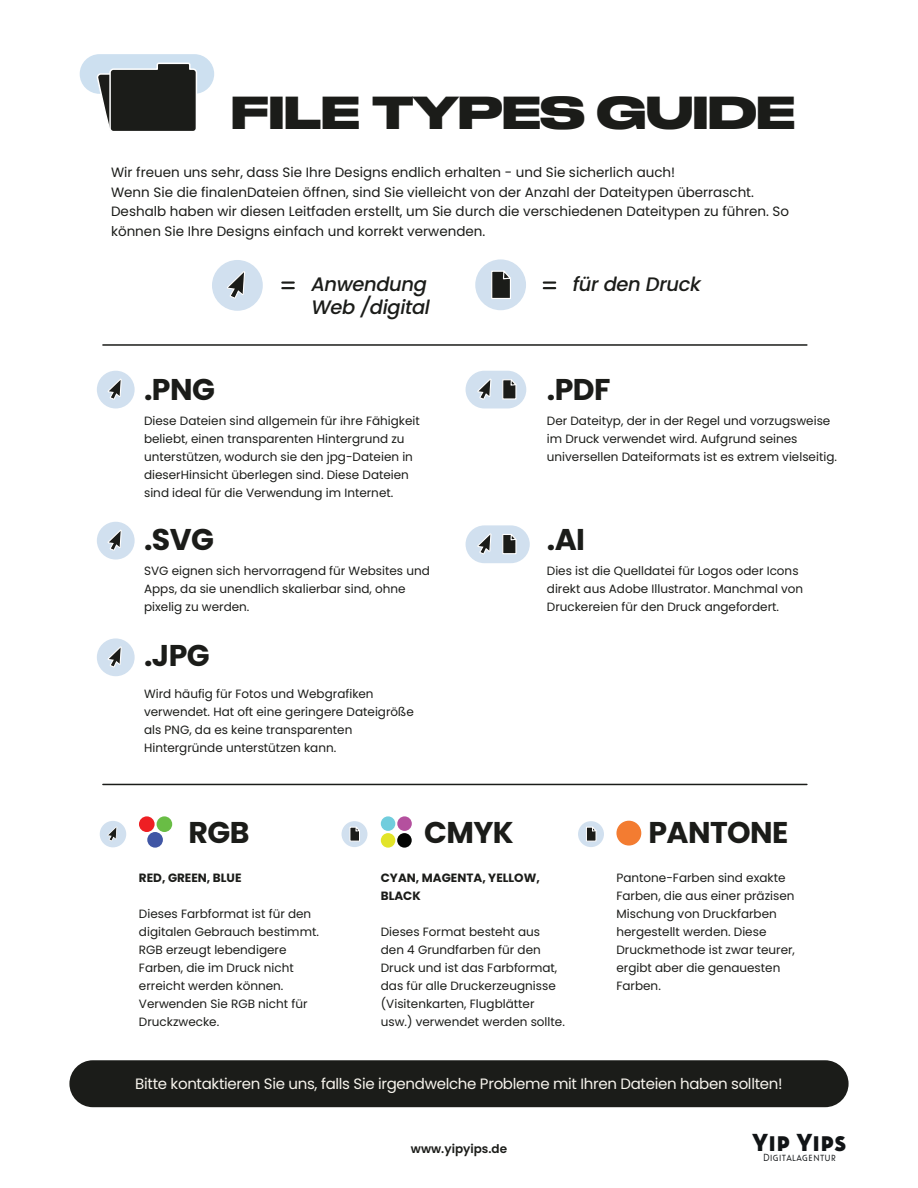
<style>
.page{position:relative;width:918px;height:1188px;background:#fff}
.page>*{position:absolute;margin:0;border:0;box-sizing:border-box;transform-origin:0 0}
.t1{font:700 43.5px "Druk Wide";letter-spacing:-.02em;color:#1b1c19}
.t2{font:700 30px "Poppins";letter-spacing:-.02em;color:#1b1c19}
.t3{font:700 28.05px "Oskar Two";letter-spacing:.02em;color:#111416}
.t4{font:italic 500 19.5px/23.4px "Poppins";letter-spacing:-.02em;color:#1b1c19}
.t5{font:15px "Poppins";letter-spacing:-.02em;color:#f8f5ee}
.t6{font:13.5px/19.5px "Poppins";color:#1b1c19}
.t7{font:12px/18px "Poppins";color:#1b1c19}
.t8{font:700 12px/18px "Poppins";color:#1b1c19}
.t9{font:600 12px "Poppins";color:#1b1c19}
.t10{font:300 11.85px "Oskar One";letter-spacing:.01em;color:#111416}
</style>
<div class="page">
<div style="left:80px;top:54px;width:134px;height:40px;background:#cde0f0;border-radius:20px"></div>
<div style="left:97px;top:371px;width:38px;height:37px;background:#d1e0ef;border-radius:50%"></div>
<div style="left:69px;top:1060px;width:780px;height:47px;background:#1b1c19;border-radius:23px"></div>
<svg style="left:96px;top:62px;width:102px;height:69px;background:#434644"></svg>
<svg style="left:108px;top:379px;width:14px;height:21px"></svg>
<div style="left:212px;top:260px;width:51px;height:51px;background:#d1e0ef;border-radius:50%"></div>
<div style="left:475px;top:259px;width:51px;height:51px;background:#d1e0ef;border-radius:50%"></div>
<svg style="left:227px;top:271px;width:18px;height:28px"></svg>
<div style="left:97px;top:522px;width:38px;height:38px;background:#d1e0ef;border-radius:50%"></div>
<svg style="left:108px;top:530px;width:14px;height:21px"></svg>
<div style="left:97px;top:638px;width:38px;height:38px;background:#d1e0ef;border-radius:50%"></div>
<svg style="left:108px;top:646px;width:14px;height:21px"></svg>
<div style="left:100px;top:821px;width:26px;height:26px;background:#d1e0ef;border-radius:50%"></div>
<svg style="left:107px;top:826px;width:10px;height:15px"></svg>
<svg style="left:282px;top:281px;width:12px;height:8px"></svg>
<svg style="left:544px;top:281px;width:11px;height:8px"></svg>
<svg style="left:491px;top:270px;width:20px;height:29px"></svg>
<div style="left:466px;top:371px;width:60px;height:37px;background:#d1e0ef;border-radius:19px"></div>
<svg style="left:477px;top:379px;width:14px;height:21px"></svg>
<svg style="left:502px;top:379px;width:15px;height:21px"></svg>
<div style="left:466px;top:525px;width:64px;height:38px;background:#d1e0ef;border-radius:19px"></div>
<svg style="left:477px;top:533px;width:14px;height:21px"></svg>
<svg style="left:502px;top:534px;width:15px;height:20px"></svg>
<hr style="left:103px;top:344px;width:704px;height:2px;background:#1b1c19">
<hr style="left:103px;top:784px;width:704px;height:1px;background:#1b1c19">
<div style="left:139px;top:816px;width:16px;height:16px;background:#ee1f23;border-radius:50%"></div>
<div style="left:147px;top:832px;width:16px;height:16px;background:#4056a5;border-radius:50%"></div>
<div style="left:157px;top:816px;width:15px;height:16px;background:#69bd45;border-radius:50%"></div>
<div style="left:397px;top:816px;width:15px;height:15px;background:#b4509e;border-radius:50%"></div>
<div style="left:381px;top:816px;width:14px;height:15px;background:#71cddd;border-radius:50%"></div>
<div style="left:381px;top:833px;width:14px;height:15px;background:#e2e429;border-radius:50%"></div>
<div style="left:397px;top:833px;width:15px;height:15px;background:#040503;border-radius:50%"></div>
<div style="left:616px;top:821px;width:25px;height:25px;background:#f37c31;border-radius:50%"></div>
<div style="left:342px;top:821px;width:25px;height:26px;background:#d1e0ef;border-radius:50%"></div>
<svg style="left:349px;top:826px;width:11px;height:16px"></svg>
<div style="left:578px;top:821px;width:26px;height:26px;background:#d1e0ef;border-radius:50%"></div>
<svg style="left:586px;top:826px;width:11px;height:16px"></svg>
<h1 class="t1" style="left:231px;top:77px;width:566px">FILE TYPES GUIDE</h1>
<p class="t6" style="left:111px;top:163px;width:680px">Wir freuen uns sehr, dass Sie Ihre Designs endlich erhalten - und Sie sicherlich auch!<br>Wenn Sie die finalenDateien öffnen, sind Sie vielleicht von der Anzahl der Dateitypen überrascht.<br>Deshalb haben wir diesen Leitfaden erstellt, um Sie durch die verschiedenen Dateitypen zu führen. So können Sie Ihre Designs einfach und korrekt verwenden.</p>
<h3 class="t4" style="left:311px;top:273px;width:120px">Anwendung<br>Web /digital</h3>
<h3 class="t4" style="left:573px;top:273px;width:130px">für den Druck</h3>
<h2 class="t2" style="left:144px;top:372px;width:72px">.PNG</h2>
<h2 class="t2" style="left:547px;top:372px;width:65px">.PDF</h2>
<p class="t7" style="left:144px;top:412px;width:277px">Diese Dateien sind allgemein für ihre Fähigkeit beliebt, einen transparenten Hintergrund zu unterstützen, wodurch sie den jpg-Dateien in dieserHinsicht überlegen sind. Diese Dateien sind ideal für die Verwendung im Internet.</p>
<p class="t7" style="left:547px;top:412px;width:292px">Der Dateityp, der in der Regel und vorzugsweise im Druck verwendet wird. Aufgrund seines universellen Dateiformats ist es extrem vielseitig.</p>
<h2 class="t2" style="left:144px;top:522px;width:71px">.SVG</h2>
<p class="t7" style="left:144px;top:562px;width:287px">SVG eignen sich hervorragend für Websites und<br>Apps, da sie unendlich skalierbar sind, ohne pixelig zu werden.</p>
<h2 class="t2" style="left:144px;top:638px;width:67px">.JPG</h2>
<p class="t7" style="left:144px;top:685px;width:271px">Wird häufig für Fotos und Webgrafiken verwendet. Hat oft eine geringere Dateigröße als PNG, da es keine transparenten Hintergründe unterstützen kann.</p>
<h2 class="t2" style="left:547px;top:522px;width:40px">.AI</h2>
<p class="t7" style="left:547px;top:562px;width:258px">Dies ist die Quelldatei für Logos oder Icons direkt aus Adobe Illustrator. Manchmal von<br>Druckereien für den Druck angefordert.</p>
<h2 class="t2" style="left:188px;top:815px;width:62px">RGB</h2>
<h2 class="t2" style="left:424px;top:815px;width:91px">CMYK</h2>
<h2 class="t2" style="left:648px;top:815px;width:141px">PANTONE</h2>
<p class="t8" style="left:139px;top:869px;width:104px">RED, GREEN, BLUE</p>
<p class="t7" style="left:139px;top:905px;width:181px">Dieses Farbformat ist für den digitalen Gebrauch bestimmt.<br>RGB erzeugt lebendigere<br>Farben, die im Druck nicht erreicht werden können.<br>Verwenden Sie RGB nicht für<br>Druckzwecke.</p>
<p class="t8" style="left:381px;top:869px;width:160px">CYAN, MAGENTA, YELLOW,<br>BLACK</p>
<p class="t7" style="left:381px;top:923px;width:186px">Dieses Format besteht aus den 4 Grundfarben für den<br>Druck und ist das Farbformat, das für alle Druckerzeugnisse (Visitenkarten, Flugblätter usw.) verwendet werden sollte.</p>
<p class="t7" style="left:616px;top:869px;width:180px">Pantone-Farben sind exakte<br>Farben, die aus einer präzisen<br>Mischung von Druckfarben hergestellt werden. Diese<br>Druckmethode ist zwar teurer, ergibt aber die genauesten<br>Farben.</p>
<p class="t5" style="left:135px;top:1075px;width:649px">Bitte kontaktieren Sie uns, falls Sie irgendwelche Probleme mit Ihren Dateien haben sollten!</p>
<p class="t9" style="left:411px;top:1142px;width:98px">www.yipyips.de</p>
<h3 class="t3" style="left:752px;top:1126px;width:95px">Yip Yips</h3>
<p class="t10" style="left:763px;top:1151px;width:75px">Digitalagentur</p>
</div>
